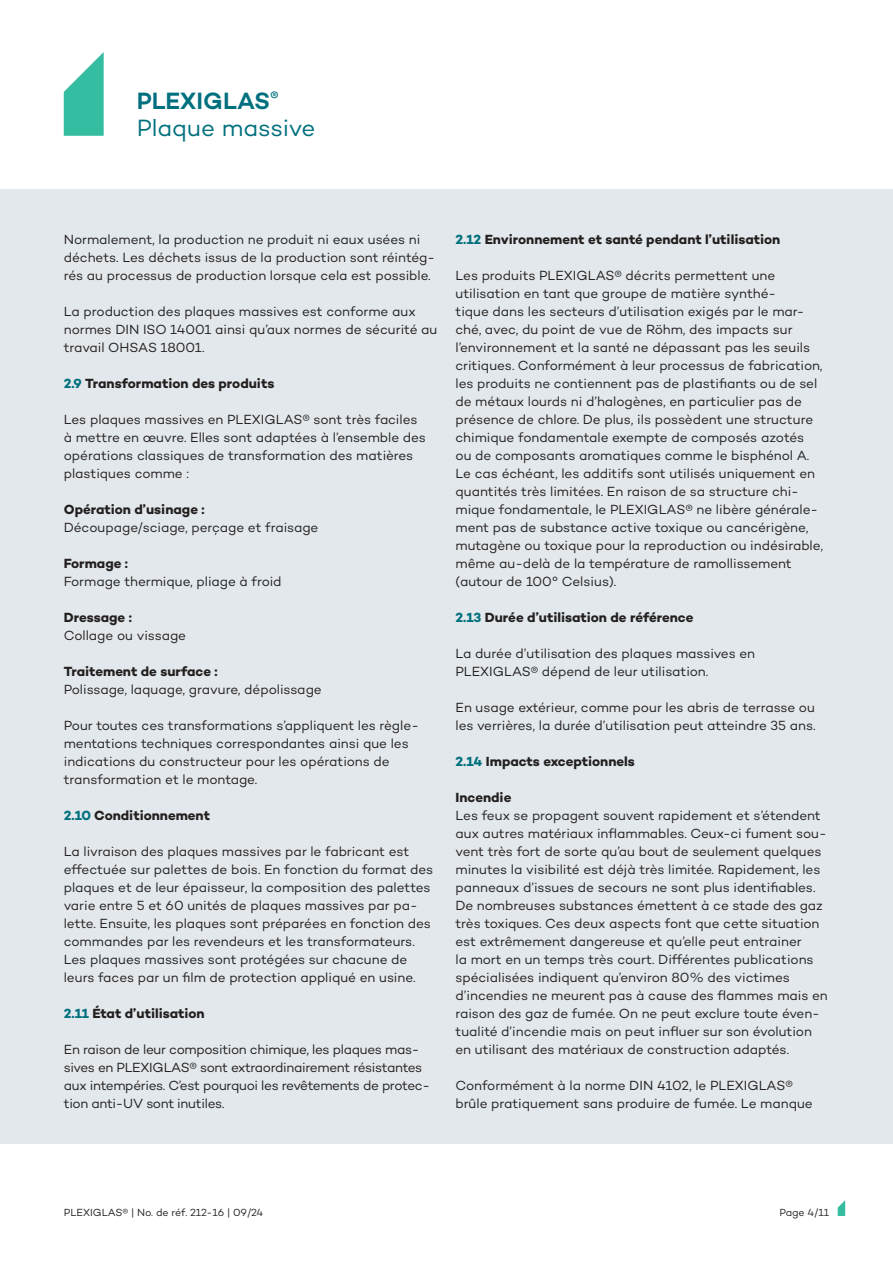
<style>
.page{position:relative;width:893px;height:1263px;background:#fff}
.page>*{position:absolute;margin:0;border:0;box-sizing:border-box;transform-origin:0 0}
.t1{font:24px/27px "Campton";letter-spacing:-.005em;color:#01707e}
.Fließtext{font:13.5px/18px "Campton";letter-spacing:-.005em;color:#231f20}
.Fließtext-2{font:13.5px/18px "Campton";letter-spacing:-.025em;color:#231f20}
.Headline_4___Fließtext{font:700 13.5px "Campton";color:#231f20}
.t2{font:10.5px "Campton";color:#231f20}
.s1{font-weight:600}
.s2{color:#01707e}
.s3{font-weight:700}
</style>
<div class="page">
<div style="left:0;top:190px;width:893px;height:954px;background:#e2e8eb"></div>
<svg style="left:838px;top:1200px;width:7px;height:16px"></svg>
<svg style="left:64px;top:52px;width:40px;height:84px"></svg>
<h1 class="t1" style="left:137px;top:87px;width:180px"><span class="s1">PLEXIGLAS</span><sup>®<br></sup>Plaque massive</h1>
<p class="Fließtext" style="left:64px;top:230px;width:373px">Normalement, la production ne produit ni eaux usées ni déchets. Les déchets issus de la production sont réintég&shy;rés au processus de production lorsque cela est possible.</p>
<p class="Fließtext" style="left:64px;top:302px;width:375px">La production des plaques massives est conforme aux normes DIN ISO 14001 ainsi qu’aux normes de sécurité au travail OHSAS 18001.</p>
<p class="Headline_4___Fließtext" style="left:64px;top:375px;width:212px"><span class="s2">2.9</span> Transformation des produits</p>
<p class="Fließtext" style="left:64px;top:410px;width:364px">Les plaques massives en PLEXIGLAS® sont très faciles à mettre en œuvre. Elles sont adaptées à l’ensemble des opérations classiques de transformation des matières plastiques comme :</p>
<p class="Fließtext" style="left:64px;top:500px;width:256px"><span class="s3">Opération d’usinage :<br></span>Découpage/sciage, perçage et fraisage</p>
<p class="Fließtext" style="left:64px;top:554px;width:219px"><span class="s3">Formage :<br></span>Formage thermique, pliage à froid</p>
<p class="Fließtext" style="left:64px;top:608px;width:124px"><span class="s3">Dressage :<br></span>Collage ou vissage</p>
<p class="Fließtext" style="left:64px;top:662px;width:259px"><span class="s3">Traitement de surface :<br></span>Polissage, laquage, gravure, dépolissage</p>
<p class="Fließtext" style="left:64px;top:716px;width:357px">Pour toutes ces transformations s’appliquent les règle&shy;mentations techniques correspondantes ainsi que les indications du constructeur pour les opérations de transformation et le montage.</p>
<p class="Headline_4___Fließtext" style="left:64px;top:807px;width:148px"><span class="s2">2.10</span> Conditionnement</p>
<p class="Fließtext" style="left:64px;top:842px;width:371px">La livraison des plaques massives par le fabricant est effectuée sur palettes de bois. En fonction du format des plaques et de leur épaisseur, la composition des palettes varie entre 5 et 60 unités de plaques massives par pa&shy;lette. Ensuite, les plaques sont préparées en fonction des commandes par les revendeurs et les transformateurs.<br>Les plaques massives sont protégées sur chacune de leurs faces par un film de protection appliqué en usine.</p>
<p class="Headline_4___Fließtext" style="left:64px;top:1005px;width:142px"><span class="s2">2.11</span> État d’utilisation</p>
<p class="Fließtext-2" style="left:64px;top:1040px;width:368px">En raison de leur composition chimique, les plaques mas&shy;sives en PLEXIGLAS® sont extraordinairement résistantes aux intempéries. C’est pourquoi les revêtements de protec&shy;tion anti-UV sont inutiles.</p>
<p class="Headline_4___Fließtext" style="left:455px;top:231px;width:326px"><span class="s2">2.12</span> Environnement et santé pendant l’utilisation</p>
<p class="Fließtext" style="left:455px;top:266px;width:369px">Les produits PLEXIGLAS® décrits permettent une utilisation en tant que groupe de matière synthé-<br>tique dans les secteurs d’utilisation exigés par le mar&shy;ché, avec, du point de vue de Röhm, des impacts sur l’environnement et la santé ne dépassant pas les seuils critiques. Conformément à leur processus de fabrication, les produits ne contiennent pas de plastifiants ou de sel de métaux lourds ni d’halogènes, en particulier pas de présence de chlore. De plus, ils possèdent une structure chimique fondamentale exempte de composés azotés ou de composants aromatiques comme le bisphénol A.<br>Le cas échéant, les additifs sont utilisés uniquement en quantités très limitées. En raison de sa structure chi&shy;mique fondamentale, le PLEXIGLAS® ne libère générale&shy;ment pas de substance active toxique ou cancérigène, mutagène ou toxique pour la reproduction ou indésirable, même au-delà de la température de ramollissement (autour de 100° Celsius).</p>
<p class="Headline_4___Fließtext" style="left:455px;top:609px;width:239px"><span class="s2">2.13</span> Durée d’utilisation de référence</p>
<p class="Fließtext" style="left:455px;top:644px;width:301px">La durée d’utilisation des plaques massives en<br>PLEXIGLAS® dépend de leur utilisation.</p>
<p class="Fließtext" style="left:455px;top:698px;width:362px">En usage extérieur, comme pour les abris de terrasse ou les verrières, la durée d’utilisation peut atteindre 35 ans.</p>
<p class="Headline_4___Fließtext" style="left:455px;top:753px;width:181px"><span class="s2">2.14</span> Impacts exceptionnels</p>
<p class="Fließtext" style="left:455px;top:788px;width:374px"><span class="s3">Incendie<br></span>Les feux se propagent souvent rapidement et s’étendent aux autres matériaux inflammables. Ceux-ci fument sou&shy;vent très fort de sorte qu’au bout de seulement quelques minutes la visibilité est déjà très limitée. Rapidement, les panneaux d’issues de secours ne sont plus identifiables.<br>De nombreuses substances émettent à ce stade des gaz très toxiques. Ces deux aspects font que cette situation est extrêmement dangereuse et qu’elle peut entrainer<br>la mort en un temps très court. Différentes publications spécialisées indiquent qu’environ 80% des victimes d’incendies ne meurent pas à cause des flammes mais en raison des gaz de fumée. On ne peut exclure toute éven&shy;tualité d’incendie mais on peut influer sur son évolution en utilisant des matériaux de construction adaptés.</p>
<p class="Fließtext" style="left:455px;top:1076px;width:359px">Conformément à la norme DIN 4102, le PLEXIGLAS® brûle pratiquement sans produire de fumée. Le manque</p>
<p class="t2" style="left:64px;top:1206px;width:201px">PLEXIGLAS® | No. de réf. 212-16 | 09/24</p>
<p class="t2" style="left:779px;top:1206px;width:51px">Page 4/11</p>
</div>
